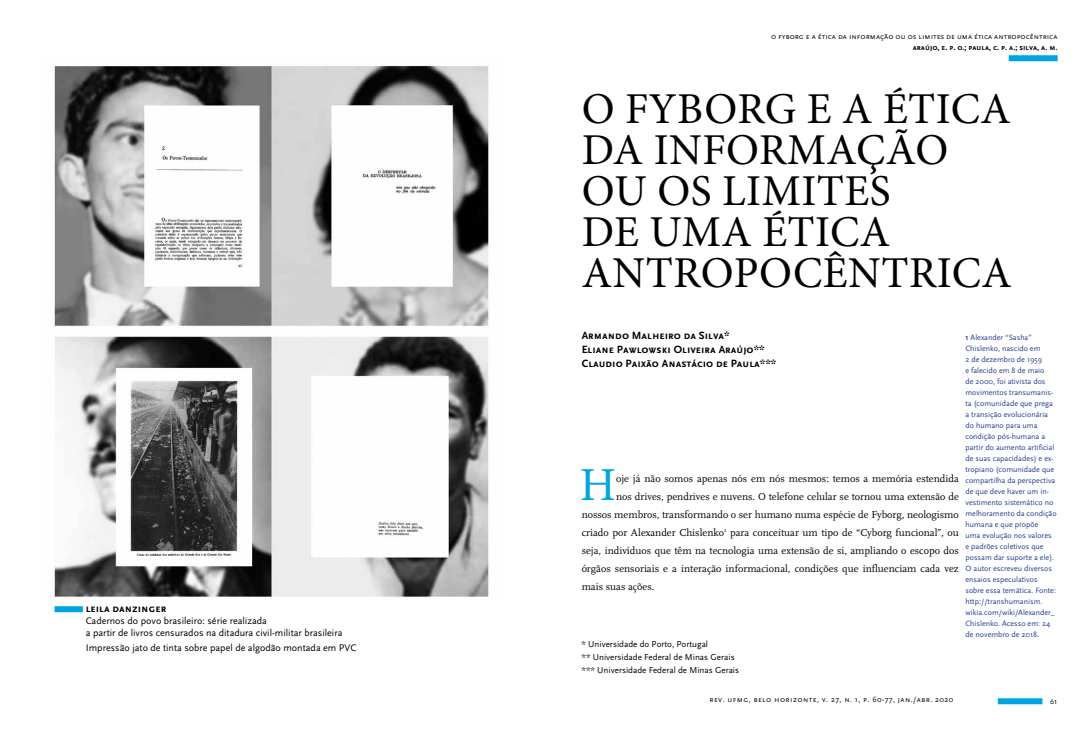
<style>
.page{position:relative;width:1078px;height:738px;background:#fff}
.page>*{position:absolute;margin:0;border:0;box-sizing:border-box;transform-origin:0 0}
.t1{font:47.3px "Minion Pro";color:#00a4e0}
.t2{font:44px/41px "Minion Pro";letter-spacing:.01em;color:#000}
.t3{font:700 11px/14px "Scala Sans Caps";color:#000}
.t4{font:10.5px "Scala";color:#000}
.t5{font:10px/12px "Scala Sans";color:#000}
.t6{font:9px/13px "Scala Sans";color:#000}
.t7{font:8px/11px "Scala Sans";color:#25408f}
.t8{font:8px "Scala Sans Caps";color:#000}
.t9{font:8px "Scala Sans Caps";letter-spacing:.05em;color:#000}
.t10{font:700 8px "Scala Sans Caps";color:#000}
.t11{font:8px "Neutra Text";color:#000}
.s1{font-weight:700}
.s2{font-family:"Scala Sans"}
</style>
<div class="page">
<svg style="left:997px;top:698px;width:45px;height:5px"></svg>
<img style="left:54px;top:65px;width:435px;height:532px">
<div style="left:1008px;top:55px;width:49px;height:6px;background:#00a4e0"></div>
<svg style="left:54px;top:606px;width:29px;height:5px"></svg>
<h3 class="t3" style="left:86px;top:600px;width:82px">leila danzinger</h3>
<p class="t5" style="left:86px;top:614px;width:258px">Cadernos do povo brasileiro: série realizada<br>a partir de livros censurados na ditadura civil-militar brasileira</p>
<p class="t5" style="left:86px;top:641px;width:272px">Impressão jato de tinta sobre papel de algodão montada em PVC</p>
<p class="t8" style="left:770px;top:32px;width:288px">o fyborg e a ética da informação ou os limites de uma ética antropocêntrica</p>
<p class="t10" style="left:912px;top:43px;width:146px">araújo, e. p. o.; paula, c. p. a.; silva, a. m.</p>
<h2 class="t2" style="left:581px;top:88px;width:431px">O FYBORG E A ÉTICA<br>DA INFORMAÇÃO<br>OU OS LIMITES<br>DE UMA ÉTICA<br>ANTROPOCÊNTRICA</h2>
<h3 class="t3" style="left:581px;top:329px;width:196px">Armando Malheiro da Silva*<br>Eliane Pawlowski Oliveira Araújo**<br>Claudio Paixão Anastácio de Paula***</h3>
<p class="t7" style="left:965px;top:331px;width:93px"><span class="s1">1</span> Alexander “Sasha”<br>Chislenko, nascido em<br>2 de dezembro de 1959<br>e falecido em 8 de maio<br>de 2000, foi ativista dos movimentos transumanis&shy;ta (comunidade que prega a transição evolucionária do humano para uma condição pós-humana a partir do aumento artificial de suas capacidades) e ex&shy;tropiano (comunidade que compartilha da perspectiva de que deve haver um in&shy;vestimento sistemático no melhoramento da condição humana e que propõe<br>uma evolução nos valores e padrões coletivos que possam dar suporte a ele).<br>O autor escreveu diversos ensaios especulativos sobre essa temática. Fonte: http://transhumanism. wikia.com/wiki/Alexander_<br>Chislenko. Acesso em: 24 de novembro de 2018.</p>
<h1 class="t1" style="left:579px;top:452px;width:38px">H</h1>
<h3 class="t4" style="left:616px;top:472px;width:344px">oje já não somos apenas nós em nós mesmos: temos a memória estendida</h3>
<h3 class="t4" style="left:616px;top:490px;width:344px">nos drives, pendrives e nuvens. O telefone celular se tornou uma extensão de</h3>
<h3 class="t4" style="left:581px;top:508px;width:378px">nossos membros, transformando o ser humano numa espécie de Fyborg, neologismo</h3>
<h3 class="t4" style="left:581px;top:526px;width:378px">criado por Alexander Chislenko<sup>1</sup> para conceituar um tipo de “Cyborg funcional”, ou</h3>
<h3 class="t4" style="left:581px;top:544px;width:378px">seja, indivíduos que têm na tecnologia uma extensão de si, ampliando o escopo dos</h3>
<h3 class="t4" style="left:581px;top:562px;width:378px">órgãos sensoriais e a interação informacional, condições que influenciam cada vez</h3>
<h3 class="t4" style="left:581px;top:580px;width:74px">mais suas ações.</h3>
<p class="t6" style="left:581px;top:637px;width:159px">* Universidade do Porto, Portugal<br>** Universidade Federal de Minas Gerais *** Universidade Federal de Minas Gerais</p>
<p class="t9" style="left:709px;top:694px;width:245px">rev. ufmg, belo horizonte, v. <span class="s2">27</span>, n. <span class="s2">1</span>, p. <span class="s2">60-77</span>, jan./abr. <span class="s2">2020</span></p>
<p class="t11" style="left:1049px;top:695px;width:8px">61</p>
</div>
